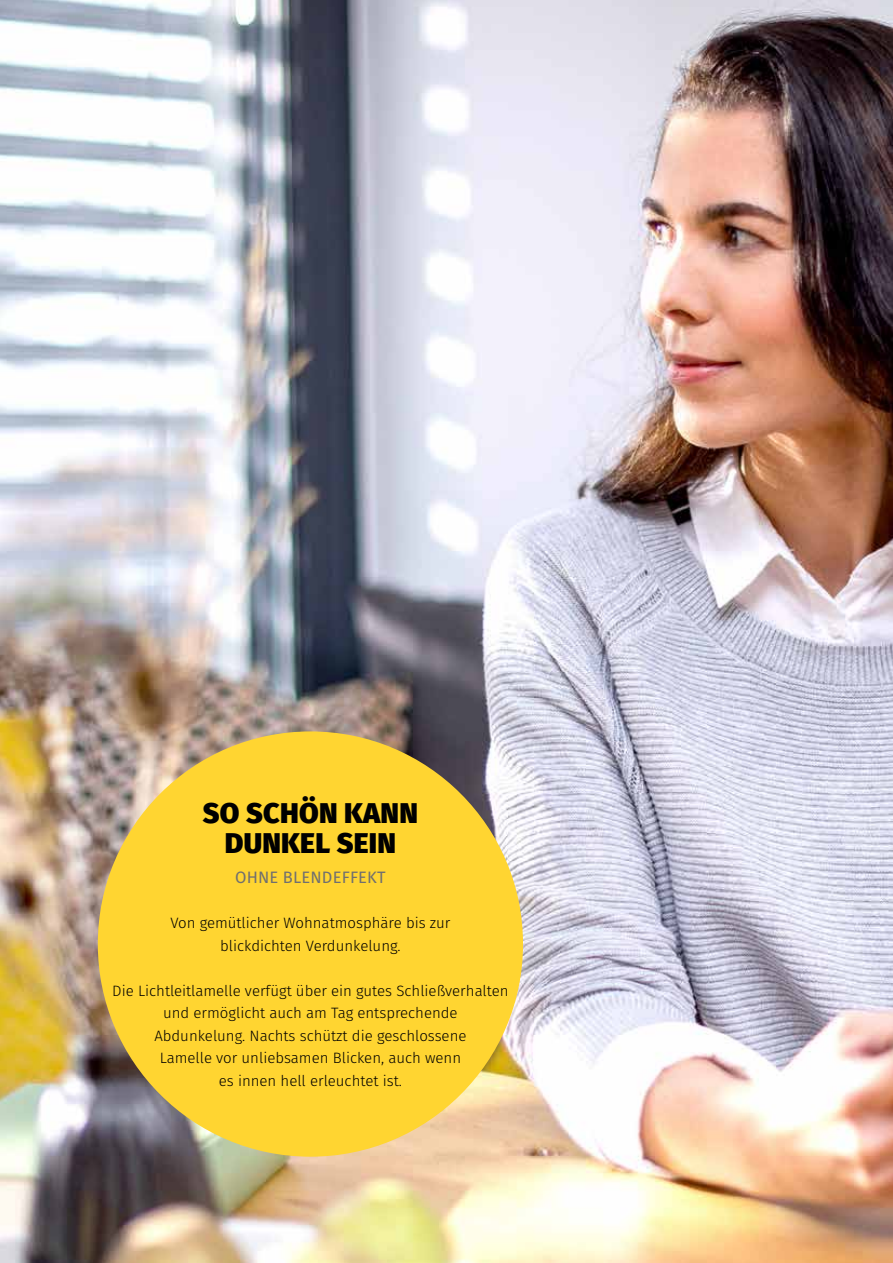
<style>
.page{position:relative;width:893px;height:1263px;background:#fff}
.page>*{position:absolute;margin:0;border:0;box-sizing:border-box;transform-origin:0 0}
.t1{font:800 28.5px/30px "Fira Sans";letter-spacing:.01em;color:#000;text-align:center}
.t2{font:16.5px "Fira Sans";letter-spacing:.01em;color:#706f6f}
.t3{font:300 15px/22.5px "Fira Sans";color:#000;text-align:center}
</style>
<div class="page">
<img style="left:0;top:0;width:893px;height:1263px">
<div style="left:98px;top:731px;width:425px;height:426px;background:#ffd531;border-radius:50%"></div>
<h1 class="t1" style="left:203px;top:795px;width:217px">SO SCHÖN KANN<br>DUNKEL SEIN</h1>
<p class="t2" style="left:235px;top:865px;width:152px">OHNE BLENDEFFEKT</p>
<p class="t3" style="left:170px;top:912px;width:281px">Von gemütlicher Wohnatmosphäre bis zur blickdichten Verdunkelung.</p>
<p class="t3" style="left:112px;top:979px;width:398px">Die Lichtleitlamelle verfügt über ein gutes Schließverhalten und ermöglicht auch am Tag entsprechende<br>Abdunkelung. Nachts schützt die geschlossene<br>Lamelle vor unliebsamen Blicken, auch wenn<br>es innen hell erleuchtet ist.</p>
</div>
